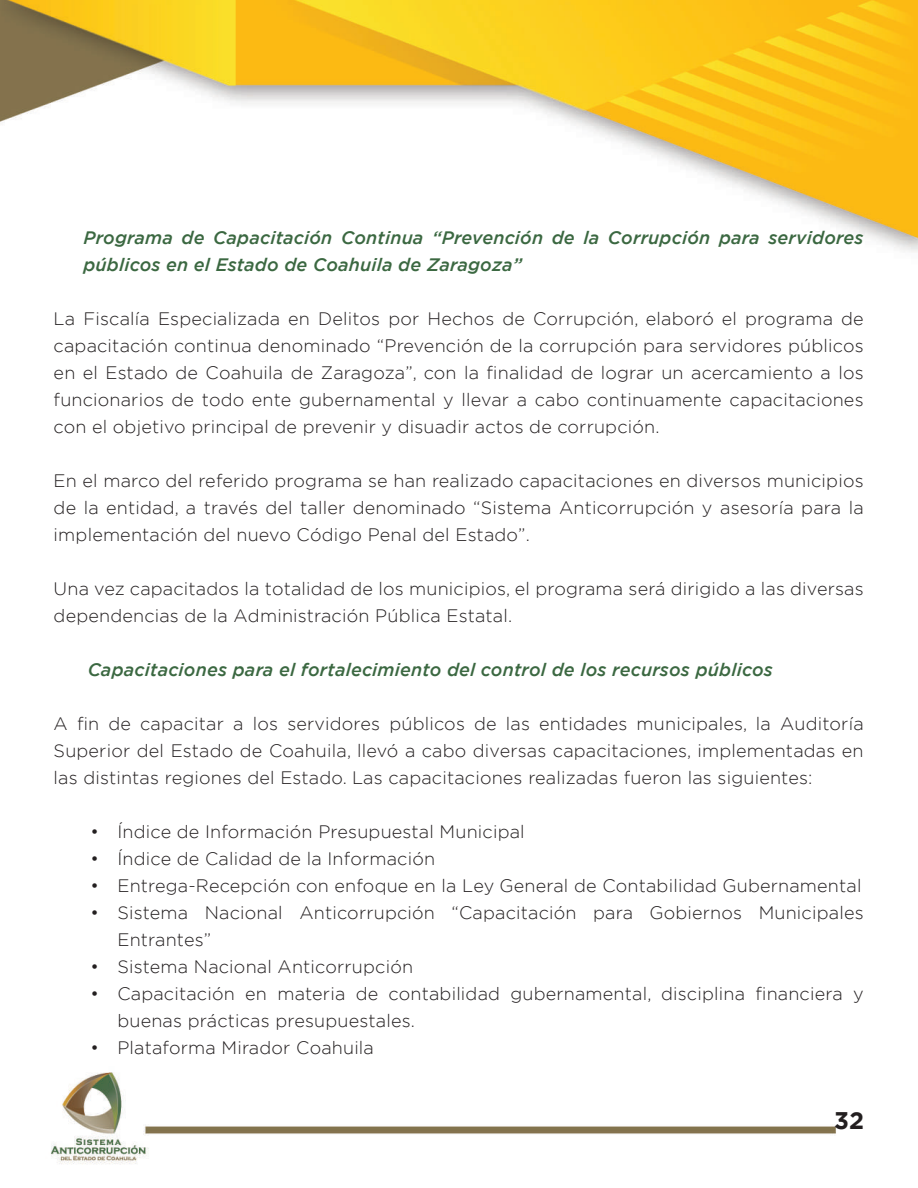
<style>
.page{position:relative;width:918px;height:1188px;background:#fff}
.page>*{position:absolute;margin:0;border:0;box-sizing:border-box;transform-origin:0 0}
.t1{font:700 24px "Gotham";color:#231f20}
.t2{font:300 18px/27px "Gotham";letter-spacing:.01em;color:#231f20;text-align:justify}
.t3{font:italic 500 18px/27px "Gotham";letter-spacing:.01em;color:#3b6841}
</style>
<div class="page">
<img style="left:0;top:0;width:918px;height:1165px">
<p class="t3" style="left:83px;top:224px;width:782px">Programa de Capacitación Continua “Prevención de la Corrupción para servidores públicos en el Estado de Coahuila de Zaragoza”</p>
<p class="t2" style="left:54px;top:305px;width:812px">La Fiscalía Especializada en Delitos por Hechos de Corrupción, elaboró el programa de capacitación continua denominado “Prevención de la corrupción para servidores públicos en el Estado de Coahuila de Zaragoza”, con la finalidad de lograr un acercamiento a los funcionarios de todo ente gubernamental y llevar a cabo continuamente capacitaciones con el objetivo principal de prevenir y disuadir actos de corrupción.</p>
<p class="t2" style="left:54px;top:467px;width:812px">En el marco del referido programa se han realizado capacitaciones en diversos municipios de la entidad, a través del taller denominado “Sistema Anticorrupción y asesoría para la implementación del nuevo Código Penal del Estado”.</p>
<p class="t2" style="left:54px;top:575px;width:812px">Una vez capacitados la totalidad de los municipios, el programa será dirigido a las diversas dependencias de la Administración Pública Estatal.</p>
<p class="t3" style="left:88px;top:656px;width:687px">Capacitaciones para el fortalecimiento del control de los recursos públicos</p>
<p class="t2" style="left:54px;top:710px;width:812px">A fin de capacitar a los servidores públicos de las entidades municipales, la Auditoría Superior del Estado de Coahuila, llevó a cabo diversas capacitaciones, implementadas en las distintas regiones del Estado. Las capacitaciones realizadas fueron las siguientes:</p>
<p class="t2" style="left:90px;top:818px;width:436px">• Índice de Información Presupuestal Municipal</p>
<p class="t2" style="left:90px;top:845px;width:346px">• Índice de Calidad de la Información</p>
<p class="t2" style="left:90px;top:872px;width:773px">• Entrega-Recepción con enfoque en la Ley General de Contabilidad Gubernamental</p>
<p class="t2" style="left:117px;top:899px;width:748px;text-indent:-27px">• Sistema Nacional Anticorrupción “Capacitación para Gobiernos Municipales<br>Entrantes”</p>
<p class="t2" style="left:90px;top:953px;width:324px">• Sistema Nacional Anticorrupción</p>
<p class="t2" style="left:117px;top:980px;width:748px;text-indent:-27px">• Capacitación en materia de contabilidad gubernamental, disciplina financiera y buenas prácticas presupuestales.</p>
<p class="t2" style="left:90px;top:1034px;width:285px">• Plataforma Mirador Coahuila</p>
<h1 class="t1" style="left:834px;top:1105px;width:31px">32</h1>
</div>
